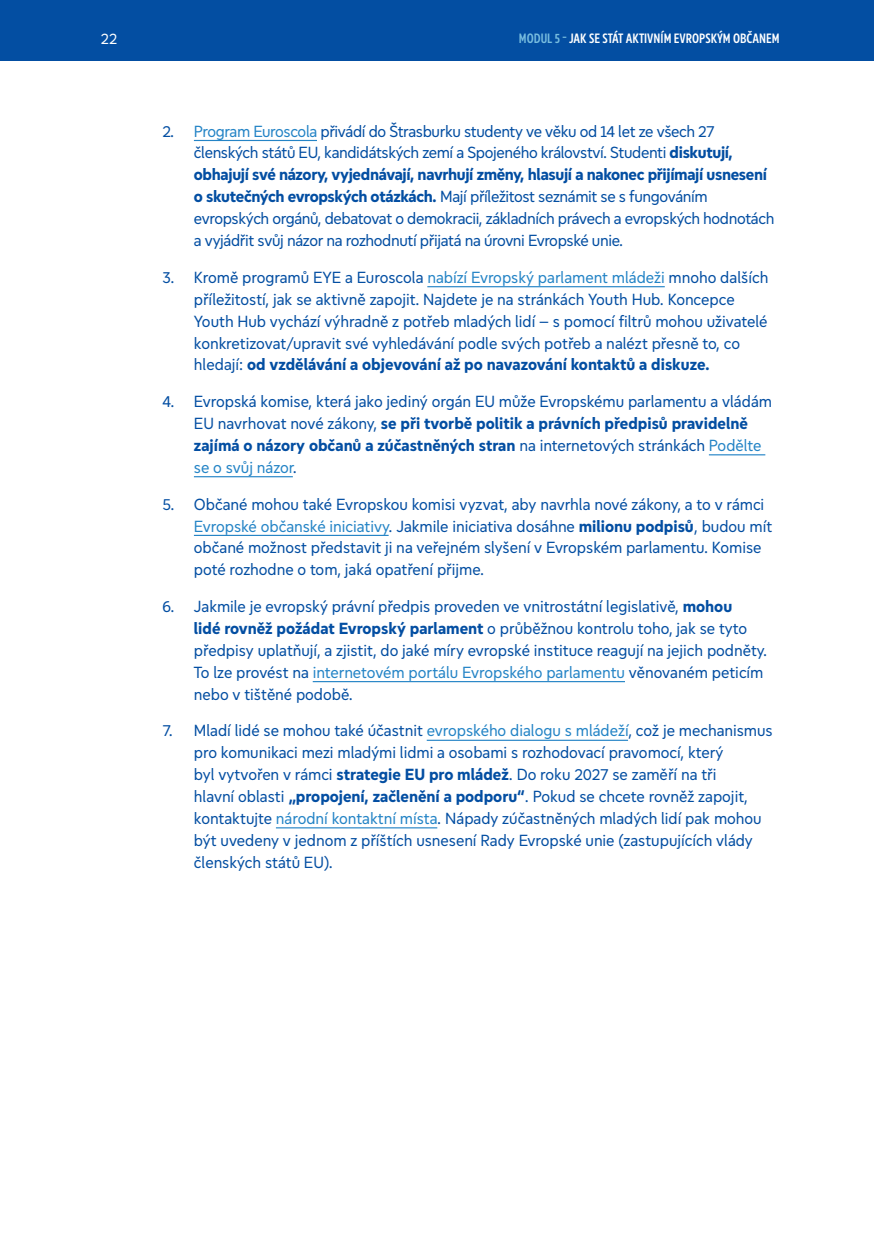
<style>
.page{position:relative;width:874px;height:1241px;background:#fff}
.page>*{position:absolute;margin:0;border:0;box-sizing:border-box;transform-origin:0 0}
.t1{font:16.62px/21.9px "Europea Eco";color:#034ea2}
.t2{font:16.62px/21.9px "Europea Eco";letter-spacing:-.02em;color:#034ea2}
.t3{font:15.75px "Europea Eco";color:#fff}
.t4{font:600 14px "Europea Narrow";color:#fff}
.s1{color:#78bddf}
.s2{color:#2484c6}
.s3{font-weight:700}
</style>
<div class="page">
<hr style="left:873px;top:0;width:1px;height:61px;background:#034ea2">
<div style="left:0;top:0;width:873px;height:61px;background:#034ea2"></div>
<hr style="left:194px;top:140px;width:123px;height:1px;background:#2484c6">
<hr style="left:427px;top:286px;width:237px;height:1px;background:#2484c6">
<hr style="left:708px;top:454px;width:57px;height:1px;background:#2484c6">
<hr style="left:194px;top:476px;width:99px;height:1px;background:#2484c6">
<hr style="left:194px;top:534px;width:194px;height:2px;background:#2484c6">
<hr style="left:312px;top:681px;width:312px;height:1px;background:#2484c6">
<hr style="left:426px;top:739px;width:201px;height:1px;background:#2484c6">
<hr style="left:276px;top:827px;width:161px;height:1px;background:#2484c6">
<p class="t3" style="left:101px;top:27px;width:18px">22</p>
<p class="t4" style="left:518px;top:28px;width:262px"><span class="s1">MODUL 5 -</span> JAK SE STÁT AKTIVNÍM EVROPSKÝM OBČANEM</p>
<p class="t2" style="left:194px;top:119px;width:581px;text-indent:-32px">2. <span class="s2">Program Euroscola</span> přivádí do Štrasburku studenty ve věku od 14 let ze všech 27 členských států EU, kandidátských zemí a Spojeného království. Studenti <span class="s3">diskutují, obhajují své názory, vyjednávají, navrhují změny, hlasují a nakonec přijímají usnesení o skutečných evropských otázkách.</span> Mají příležitost seznámit se s fungováním evropských orgánů, debatovat o demokracii, základních právech a evropských hodnotách a vyjádřit svůj názor na rozhodnutí přijatá na úrovni Evropské unie.</p>
<p class="t1" style="left:194px;top:265px;width:575px;text-indent:-32px">3. Kromě programů EYE a Euroscola <span class="s2">nabízí Evropský parlament mládeži</span> mnoho dalších příležitostí, jak se aktivně zapojit. Najdete je na stránkách Youth Hub. Koncepce Youth Hub vychází výhradně z potřeb mladých lidí – s pomocí filtrů mohou uživatelé konkretizovat/upravit své vyhledávání podle svých potřeb a nalézt přesně to, co hledají: <span class="s3">od vzdělávání a objevování až po navazování kontaktů a diskuze.</span></p>
<p class="t1" style="left:194px;top:389px;width:579px;text-indent:-32px">4. Evropská komise, která jako jediný orgán EU může Evropskému parlamentu a vládám EU navrhovat nové zákony, <span class="s3">se při tvorbě politik a právních předpisů pravidelně zajímá o názory občanů a zúčastněných stran</span> na internetových stránkách <span class="s2">Podělte se o svůj názor</span>.</p>
<p class="t1" style="left:194px;top:492px;width:579px;text-indent:-32px">5. Občané mohou také Evropskou komisi vyzvat, aby navrhla nové zákony, a to v rámci <span class="s2">Evropské občanské iniciativy</span>. Jakmile iniciativa dosáhne <span class="s3">milionu podpisů</span>, budou mít občané možnost představit ji na veřejném slyšení v Evropském parlamentu. Komise poté rozhodne o tom, jaká opatření přijme.</p>
<p class="t1" style="left:194px;top:594px;width:574px;text-indent:-32px">6. Jakmile je evropský právní předpis proveden ve vnitrostátní legislativě, <span class="s3">mohou<br>lidé rovněž požádat Evropský parlament</span> o průběžnou kontrolu toho, jak se tyto předpisy uplatňují, a zjistit, do jaké míry evropské instituce reagují na jejich podněty.<br>To lze provést na <span class="s2">internetovém portálu Evropského parlamentu</span> věnovaném peticím nebo v tištěné podobě.</p>
<p class="t1" style="left:194px;top:718px;width:580px;text-indent:-32px">7. Mladí lidé se mohou také účastnit <span class="s2">evropského dialogu s mládeží</span>, což je mechanismus pro komunikaci mezi mladými lidmi a osobami s rozhodovací pravomocí, který<br>byl vytvořen v rámci <span class="s3">strategie EU pro mládež</span>. Do roku 2027 se zaměří na tři<br>hlavní oblasti <span class="s3">„propojení, začlenění a podporu“</span>. Pokud se chcete rovněž zapojit, kontaktujte <span class="s2">národní kontaktní místa</span>. Nápady zúčastněných mladých lidí pak mohou být uvedeny v jednom z příštích usnesení Rady Evropské unie (zastupujících vlády členských států EU).</p>
</div>
